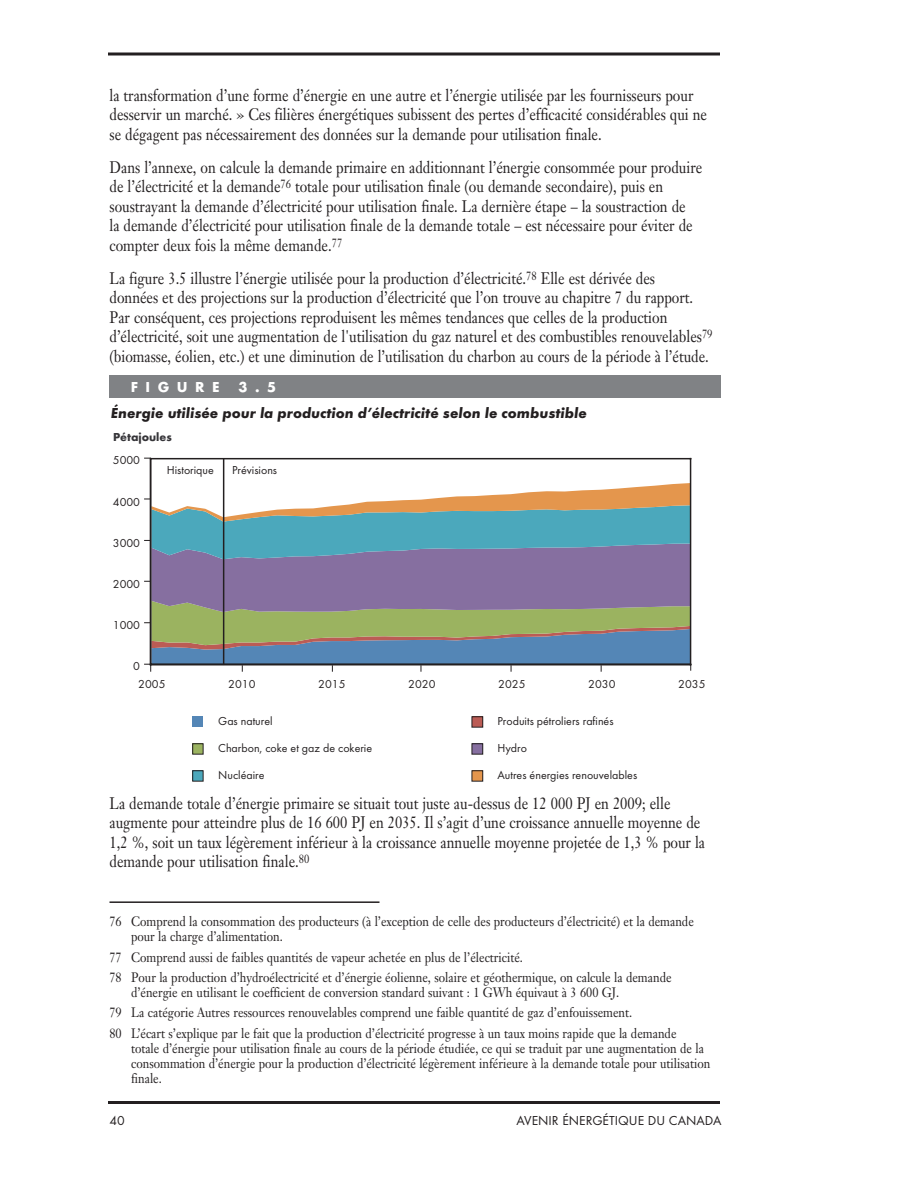
<style>
.page{position:relative;width:918px;height:1188px;background:#fff}
.page>*{position:absolute;margin:0;border:0;box-sizing:border-box;transform-origin:0 0}
.Body{font:16.5px/19.5px "Janson Text";color:#231f20;scale:.85 1}
.Footnotes2{font:16.5px/19.5px "Janson Text";color:#231f20;scale:.85 1}
.FigureSubHeads{font:italic 700 15px "Futura TOT";color:#231f20}
.FeaHeads{font:700 15px "Futura TOT";letter-spacing:.5em;color:#fff}
.Footnotes2-2{font:13.5px/15px "Janson Text";color:#231f20;scale:.88 1}
.t1{font:13.5px "Futura TOT Boo";color:#231f20}
.t2{font:12px "Futura TOT Boo";color:#231f20}
.t3{font:700 12px "Futura TOT";color:#363539}
</style>
<div class="page">
<svg style="left:108px;top:52px;width:612px;height:4px;background:#595657"></svg>
<hr style="left:108px;top:1101px;width:612px;height:3px;background:#231f20">
<hr style="left:110px;top:901px;width:270px;height:2px;background:#231f20">
<div style="left:193px;top:717px;width:10px;height:10px;background:#5486b6"></div>
<div style="left:193px;top:744px;width:10px;height:10px;background:#9bb360"></div>
<div style="left:193px;top:771px;width:10px;height:10px;background:#4ba8bc"></div>
<div style="left:472px;top:717px;width:11px;height:10px;background:#bb5c55"></div>
<div style="left:472px;top:717px;width:11px;height:10px;border:1px solid #231f20"></div>
<div style="left:472px;top:744px;width:11px;height:10px;background:#866fa0"></div>
<div style="left:472px;top:744px;width:11px;height:10px;border:1px solid #231f20"></div>
<div style="left:472px;top:771px;width:11px;height:10px;background:#e4964d"></div>
<div style="left:472px;top:771px;width:11px;height:10px;border:1px solid #231f20"></div>
<svg style="left:144px;top:457px;width:547px;height:215px"></svg>
<div style="left:110px;top:376px;width:612px;height:22px;background:#808285"></div>
<p class="Footnotes2" style="left:110px;top:85px;width:705px">la transformation d’une forme d’énergie en une autre et l’énergie utilisée par les fournisseurs pour desservir un marché. » Ces filières énergétiques subissent des pertes d’efficacité considérables qui ne se dégagent pas nécessairement des données sur la demande pour utilisation finale.</p>
<p class="Body" style="left:110px;top:157px;width:699px">Dans l’annexe, on calcule la demande primaire en additionnant l’énergie consommée pour produire de l’électricité et la demande<sup>76</sup> totale pour utilisation finale (ou demande secondaire), puis en soustrayant la demande d’électricité pour utilisation finale. La dernière étape – la soustraction de<br>la demande d’électricité pour utilisation finale de la demande totale – est nécessaire pour éviter de compter deux fois la même demande.<sup>77</sup></p>
<p class="Body" style="left:110px;top:268px;width:711px">La figure 3.5 illustre l’énergie utilisée pour la production d’électricité.<sup>78</sup> Elle est dérivée des<br>données et des projections sur la production d’électricité que l’on trouve au chapitre 7 du rapport.<br>Par conséquent, ces projections reproduisent les mêmes tendances que celles de la production d’électricité, soit une augmentation de l'utilisation du gaz naturel et des combustibles renouvelables<sup>79 </sup>(biomasse, éolien, etc.) et une diminution de l’utilisation du charbon au cours de la période à l’étude.</p>
<p class="FeaHeads" style="left:131px;top:377px;width:90px">FIGURE</p>
<p class="FeaHeads" style="left:239px;top:377px;width:39px">3.5</p>
<p class="FigureSubHeads" style="left:111px;top:404px;width:477px">Énergie utilisée pour la production d’électricité selon le combustible</p>
<p class="t3" style="left:113px;top:430px;width:60px">Pétajoules</p>
<p class="t2" style="left:113px;top:453px;width:29px">5000</p>
<p class="t2" style="left:113px;top:495px;width:29px">4000</p>
<p class="t2" style="left:113px;top:536px;width:29px">3000</p>
<p class="t2" style="left:113px;top:577px;width:29px">2000</p>
<p class="t2" style="left:113px;top:618px;width:29px">1000</p>
<p class="t2" style="left:133px;top:659px;width:8px">0</p>
<p class="t2" style="left:167px;top:463px;width:49px">Historique</p>
<p class="t2" style="left:232px;top:463px;width:47px">Prévisions</p>
<p class="t2" style="left:138px;top:676px;width:29px">2005</p>
<p class="t2" style="left:228px;top:676px;width:29px">2010</p>
<p class="t2" style="left:318px;top:676px;width:29px">2015</p>
<p class="t2" style="left:408px;top:676px;width:29px">2020</p>
<p class="t2" style="left:498px;top:676px;width:29px">2025</p>
<p class="t2" style="left:588px;top:676px;width:29px">2030</p>
<p class="t2" style="left:678px;top:676px;width:29px">2035</p>
<p class="t2" style="left:218px;top:714px;width:56px">Gas naturel</p>
<p class="t2" style="left:218px;top:741px;width:156px">Charbon, coke et gaz de cokerie</p>
<p class="t2" style="left:218px;top:768px;width:48px">Nucléaire</p>
<p class="t2" style="left:498px;top:714px;width:118px">Produits pétroliers rafinés</p>
<p class="t2" style="left:498px;top:741px;width:31px">Hydro</p>
<p class="t2" style="left:498px;top:768px;width:141px">Autres énergies renouvelables</p>
<p class="Body" style="left:110px;top:793px;width:702px">La demande totale d’énergie primaire se situait tout juste au-dessus de 12 000 PJ en 2009; elle augmente pour atteindre plus de 16 600 PJ en 2035. Il s’agit d’une croissance annuelle moyenne de 1,2 %, soit un taux légèrement inférieur à la croissance annuelle moyenne projetée de 1,3 % pour la demande pour utilisation finale.<sup>80</sup></p>
<p class="Footnotes2-2" style="left:131px;top:914px;width:641px;text-indent:-22px">76 Comprend la consommation des producteurs (à l’exception de celle des producteurs d’électricité) et la demande pour la charge d’alimentation.</p>
<p class="Footnotes2-2" style="left:110px;top:949px;width:471px">77 Comprend aussi de faibles quantités de vapeur achetée en plus de l’électricité.</p>
<p class="Footnotes2-2" style="left:131px;top:970px;width:616px;text-indent:-22px">78 Pour la production d’hydroélectricité et d’énergie éolienne, solaire et géothermique, on calcule la demande d’énergie en utilisant le coefficient de conversion standard suivant : 1 GWh équivaut à 3 600 GJ.</p>
<p class="Footnotes2-2" style="left:110px;top:1005px;width:596px">79 La catégorie Autres ressources renouvelables comprend une faible quantité de gaz d’enfouissement.</p>
<p class="Footnotes2-2" style="left:131px;top:1026px;width:660px;text-indent:-22px">80 L’écart s’explique par le fait que la production d’électricité progresse à un taux moins rapide que la demande<br>totale d’énergie pour utilisation finale au cours de la période étudiée, ce qui se traduit par une augmentation de la consommation d’énergie pour la production d’électricité légèrement inférieure à la demande totale pour utilisation finale.</p>
<p class="t1" style="left:110px;top:1112px;width:17px">40</p>
<p class="t1" style="left:516px;top:1112px;width:207px">AVENIR ÉNERGÉTIQUE DU CANADA</p>
</div>
